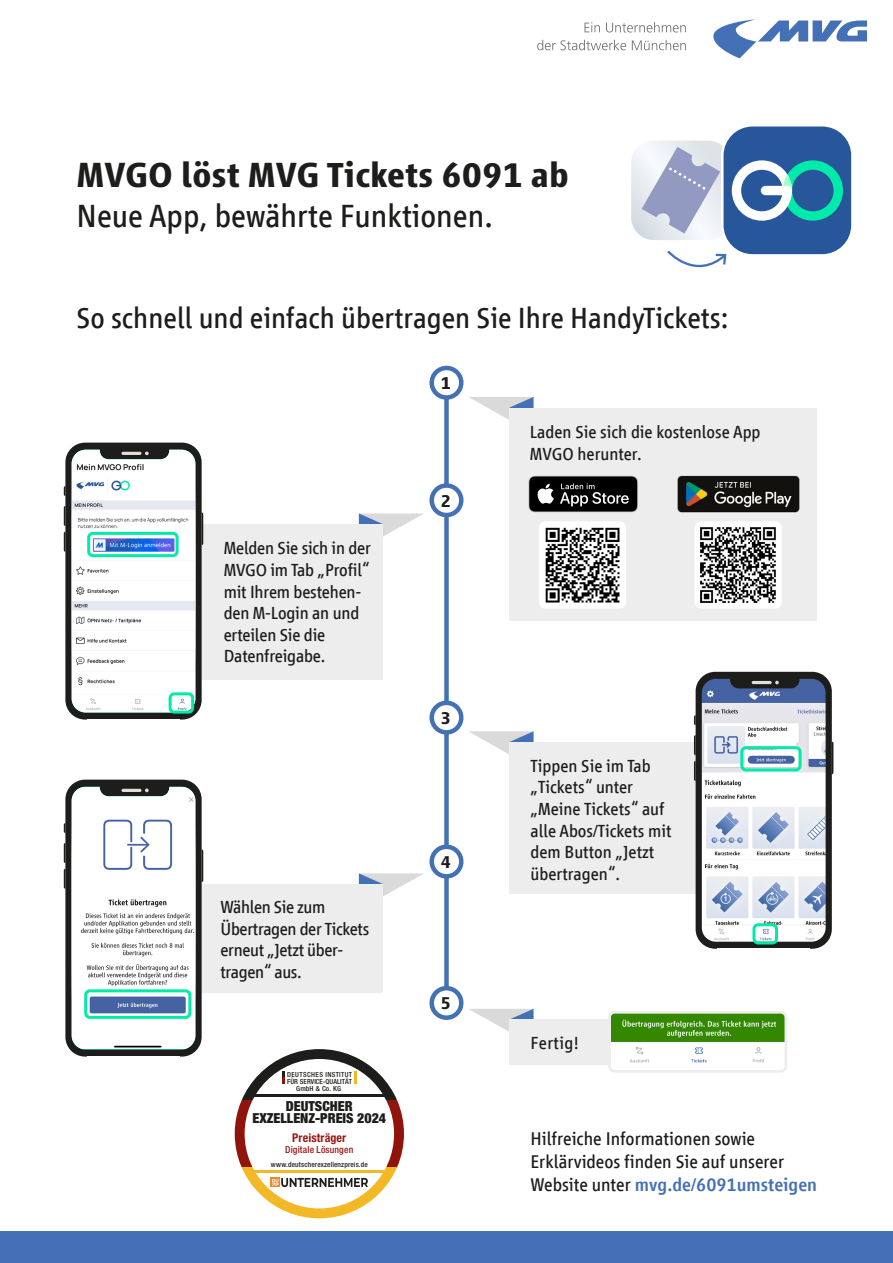
<style>
.page{position:relative;width:893px;height:1263px;background:#fff}
.page>*{position:absolute;margin:0;border:0;box-sizing:border-box;transform-origin:0 0}
.Titel{font:700 36px "Vialog LT";color:#1d1d1b}
.Titel-2{font:33px "Vialog LT";color:#1d1d1b}
.Titel-3{font:30px "Vialog LT";color:#1d1d1b}
.Titel-4{font:18.9px/22.6px "Vialog LT";color:#1d1d1b}
.Titelzusatz{font:18px/21.6px "Vialog LT";letter-spacing:-.01em;color:#1d1d1b}
.t1{font:700 18px "Vialog LT";color:#1d1d1b}
.t2{font:900 condensed 13.8px/12.1px "Helvetica Neue LT Std";color:#1d1d1b;text-align:center}
.t3{font:700 condensed 12px "Helvetica Neue LT Std";letter-spacing:.005em;color:#991915}
.t4{font:500 condensed 9.6px "Helvetica Neue LT Std";letter-spacing:.015em;color:#991915}
.t5{font:500 condensed 7.2px "Helvetica Neue LT Std";letter-spacing:.02em;color:#1d1d1b}
.t6{font:500 condensed 7.05px/7.4px "Helvetica Neue LT Std";letter-spacing:.015em;color:#1d1d1b}
.t7{font:500 condensed 7.05px "Helvetica Neue LT Std";letter-spacing:.015em;color:#1d1d1b;scale:1.05 1}
.s1{font-weight:500;color:#4471b5}
</style>
<div class="page">
<div style="left:0;top:1231px;width:893px;height:32px;background:#4471b5"></div>
<svg style="left:359px;top:873px;width:65px;height:23px"></svg>
<div style="left:76px;top:884px;width:307px;height:108px;background:#ededed"></div>
<div style="left:444px;top:383px;width:5px;height:626px;background:#4471b5"></div>
<svg style="left:432px;top:703px;width:29px;height:29px"></svg>
<div style="left:429px;top:701px;width:34px;height:34px;border:4px solid #4471b5;border-radius:50%"></div>
<svg style="left:432px;top:847px;width:29px;height:29px"></svg>
<div style="left:429px;top:844px;width:34px;height:34px;border:4px solid #4471b5;border-radius:50%"></div>
<svg style="left:432px;top:988px;width:29px;height:30px"></svg>
<div style="left:429px;top:986px;width:34px;height:34px;border:4px solid #4471b5;border-radius:50%"></div>
<svg style="left:469px;top:731px;width:64px;height:23px"></svg>
<div style="left:509px;top:742px;width:207px;height:151px;background:#ededed"></div>
<svg style="left:469px;top:1009px;width:64px;height:23px"></svg>
<div style="left:509px;top:1019px;width:239px;height:46px;background:#ededed"></div>
<svg style="left:469px;top:397px;width:64px;height:37px"></svg>
<div style="left:510px;top:408px;width:307px;height:213px;background:#ededed"></div>
<svg style="left:432px;top:368px;width:29px;height:29px"></svg>
<div style="left:429px;top:366px;width:34px;height:34px;border:4px solid #4471b5;border-radius:50%"></div>
<img style="left:542px;top:524px;width:81px;height:82px">
<div style="left:539px;top:521px;width:87px;height:88px;border:2px solid #fff;border-radius:5px"></div>
<img style="left:698px;top:524px;width:81px;height:82px">
<div style="left:695px;top:521px;width:87px;height:88px;border:2px solid #fff;border-radius:5px"></div>
<img style="left:612px;top:1015px;width:171px;height:50px">
<div style="left:608px;top:1011px;width:179px;height:62px;border:3px solid #ededed;border-radius:5px"></div>
<svg style="left:667px;top:250px;width:60px;height:18px"></svg>
<svg style="left:721px;top:124px;width:133px;height:133px"></svg>
<div style="left:724px;top:127px;width:127px;height:127px;background:#27569a;border-radius:29px"></div>
<svg style="left:631px;top:141px;width:212px;height:99px"></svg>
<img style="left:677px;top:475px;width:123px;height:38px">
<svg style="left:528px;top:476px;width:110px;height:36px;background:#2d2d2d"></svg>
<svg style="left:359px;top:513px;width:65px;height:24px"></svg>
<div style="left:185px;top:524px;width:198px;height:155px;background:#ededed"></div>
<svg style="left:432px;top:485px;width:29px;height:30px"></svg>
<div style="left:429px;top:483px;width:34px;height:34px;border:4px solid #4670b6;border-radius:50%"></div>
<svg style="left:235px;top:1100px;width:169px;height:67px;background:#a3413a"></svg>
<svg style="left:241px;top:1167px;width:156px;height:51px"></svg>
<svg style="left:241px;top:1049px;width:156px;height:51px"></svg>
<div style="left:245px;top:1059px;width:149px;height:149px;background:#fff;border-radius:50%"></div>
<hr style="left:249px;top:1094px;width:142px;height:3px;background:#1d1d1b">
<hr style="left:250px;top:1170px;width:139px;height:3px;background:#f3b825">
<svg style="left:282px;top:1071px;width:2px;height:13px"></svg>
<svg style="left:355px;top:1071px;width:2px;height:13px"></svg>
<div style="left:271px;top:1178px;width:9px;height:9px;background:#f18726"></div>
<svg style="left:272px;top:1178px;width:96px;height:9px"></svg>
<svg style="left:202px;top:512px;width:1px;height:33px"></svg>
<svg style="left:64px;top:506px;width:1px;height:20px"></svg>
<svg style="left:64px;top:532px;width:1px;height:20px"></svg>
<div style="left:65px;top:443px;width:137px;height:276px;background:#1d1d1b;border-radius:20px"></div>
<svg style="left:72px;top:450px;width:123px;height:262px;background:#eaedf1"></svg>
<img style="left:195px;top:488px;width:1px;height:179px">
<img style="left:72px;top:488px;width:1px;height:179px">
<svg style="left:202px;top:849px;width:1px;height:33px"></svg>
<svg style="left:64px;top:843px;width:1px;height:20px"></svg>
<svg style="left:64px;top:869px;width:1px;height:20px"></svg>
<div style="left:65px;top:780px;width:137px;height:276px;background:#1d1d1b;border-radius:20px"></div>
<svg style="left:72px;top:787px;width:123px;height:262px;background:#e3e6ea"></svg>
<img style="left:195px;top:825px;width:1px;height:179px">
<img style="left:72px;top:825px;width:1px;height:179px">
<div style="left:87px;top:532px;width:92px;height:25px;border:3px solid #00ebaa;border-radius:4px"></div>
<svg style="left:832px;top:741px;width:1px;height:33px"></svg>
<svg style="left:694px;top:715px;width:2px;height:10px"></svg>
<svg style="left:694px;top:735px;width:2px;height:20px"></svg>
<svg style="left:694px;top:761px;width:2px;height:20px"></svg>
<div style="left:696px;top:672px;width:136px;height:277px;background:#1d1d1b;border-radius:20px"></div>
<img style="left:702px;top:679px;width:124px;height:263px">
<div style="left:740px;top:746px;width:61px;height:25px;border:3px solid #00ebaa;border-radius:4px"></div>
<div style="left:84px;top:989px;width:107px;height:30px;border:3px solid #00ebaa;border-radius:4px"></div>
<div style="left:169px;top:692px;width:25px;height:22px;border:3px solid #00ebaa;border-radius:4px"></div>
<div style="left:752px;top:923px;width:26px;height:21px;border:3px solid #00ebaa;border-radius:4px"></div>
<svg style="left:537px;top:22px;width:149px;height:28px"></svg>
<svg style="left:713px;top:19px;width:154px;height:39px"></svg>
<p class="Titel" style="left:77px;top:155px;width:493px">MVGO löst MVG Tickets 6091 ab</p>
<p class="Titel-2" style="left:77px;top:198px;width:418px">Neue App, bewährte Funktionen.</p>
<p class="Titel-3" style="left:77px;top:301px;width:653px">So schnell und einfach übertragen Sie Ihre HandyTickets:</p>
<p class="Titelzusatz" style="left:224px;top:538px;width:149px">Melden Sie sich in der<br>MVGO im Tab „Profil“ mit Ihrem bestehen&shy;den M-Login an und erteilen Sie die<br>Datenfreigabe.</p>
<p class="Titelzusatz" style="left:220px;top:896px;width:150px">Wählen Sie zum<br>Übertragen der Tickets erneut „Jetzt über-</p>
<p class="Titelzusatz" style="left:220px;top:961px;width:83px">tragen“ aus.</p>
<p class="t6" style="left:287px;top:1070px;width:66px">DEUTSCHES INSTITUT<br>FÜR SERVICE-QUALITÄT</p>
<p class="t2" style="left:253px;top:1100px;width:135px">DEUTSCHER<br>EXZELLENZ-PREIS 2024</p>
<p class="t3" style="left:292px;top:1130px;width:56px">Preisträger</p>
<p class="t4" style="left:285px;top:1144px;width:70px">Digitale Lösungen</p>
<p class="t5" style="left:271px;top:1160px;width:98px">www.deutscherexzellenzpreis.de</p>
<p class="t7" style="left:296px;top:1084px;width:44px">GmbH &amp; Co. KG</p>
<p class="t1" style="left:441px;top:373px;width:12px">1</p>
<p class="t1" style="left:441px;top:491px;width:12px">2</p>
<p class="t1" style="left:441px;top:708px;width:12px">3</p>
<p class="t1" style="left:441px;top:852px;width:12px">4</p>
<p class="t1" style="left:441px;top:993px;width:12px">5</p>
<p class="Titelzusatz" style="left:530px;top:421px;width:232px">Laden Sie sich die kostenlose App<br>MVGO herunter.</p>
<p class="Titelzusatz" style="left:530px;top:755px;width:142px">Tippen Sie im Tab „Tickets“ unter „Meine Tickets“ auf alle Abos/Tickets mit dem Button „Jetzt übertragen“.</p>
<p class="Titelzusatz" style="left:530px;top:1032px;width:50px">Fertig!</p>
<p class="Titel-4" style="left:530px;top:1127px;width:226px">Hilfreiche Informationen sowie</p>
<p class="Titel-4" style="left:530px;top:1150px;width:288px">Erklärvideos finden Sie auf unserer<br>Website unter <span class="s1">mvg.de/6091umsteigen</span></p>
</div>
